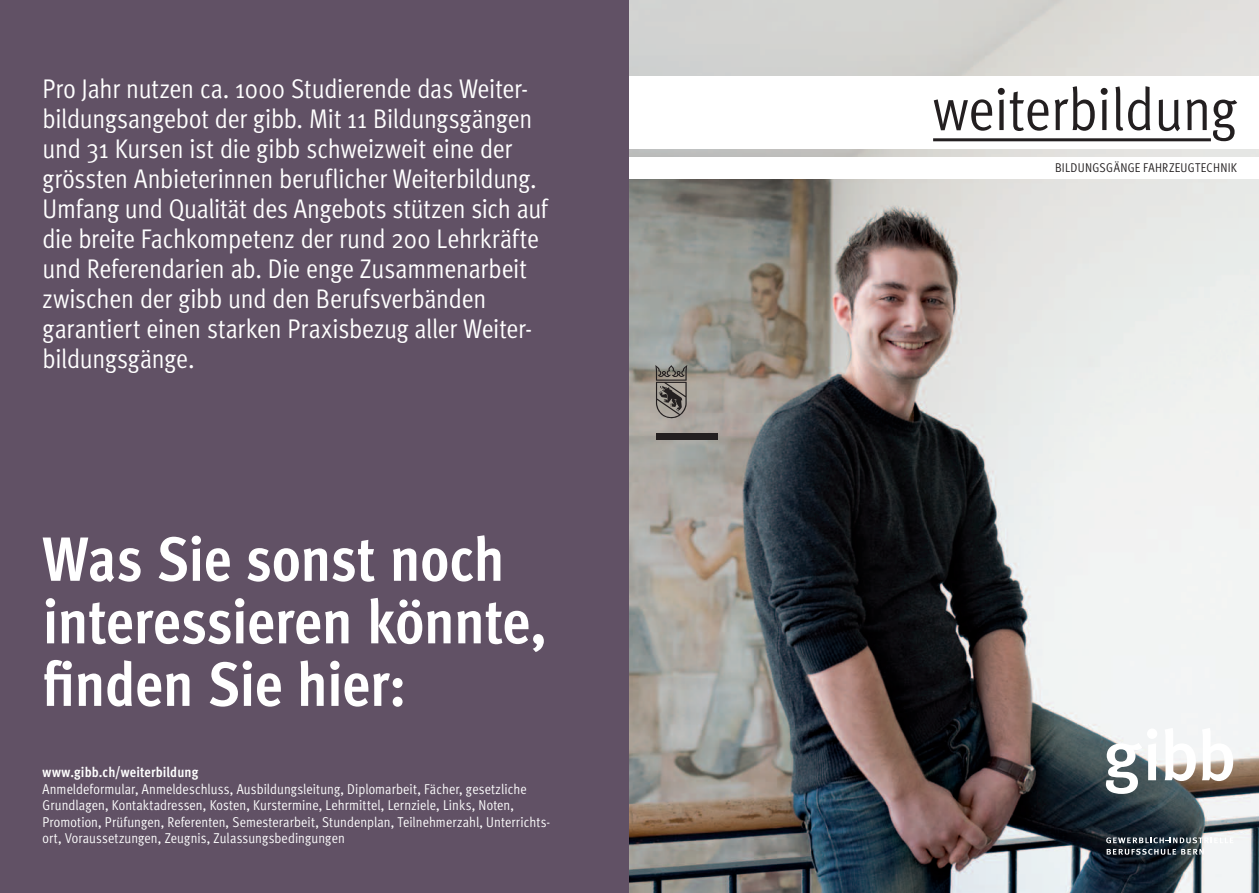
<style>
.page{position:relative;width:1259px;height:893px;background:#fff}
.page>*{position:absolute;margin:0;border:0;box-sizing:border-box;transform-origin:0 0}
.t1{font:700 62.55px/62.6px "Meta Cond";letter-spacing:-.01em;color:#fff}
.t2{font:60px "Meta Cond Normal";color:#231f20}
.t3{font:27px/30px "Meta Cond Normal";letter-spacing:-.01em;color:#fff}
.t4{font:14.25px/16.5px "Meta Cond Normal";letter-spacing:.005em;color:#fff}
.t5{font:700 14.25px "Meta Cond";letter-spacing:.01em;color:#fff}
.t6{font:12.75px "Meta Cond Normal";letter-spacing:.02em;color:#231f20}
</style>
<div class="page">
<div style="left:0;top:0;width:629px;height:893px;background:#615165"></div>
<img style="left:629px;top:0;width:630px;height:893px">
<svg style="left:1106px;top:837px;width:127px;height:6px"></svg>
<svg style="left:1106px;top:849px;width:97px;height:6px"></svg>
<svg style="left:1106px;top:728px;width:51px;height:66px"></svg>
<svg style="left:1164px;top:728px;width:31px;height:53px"></svg>
<svg style="left:1202px;top:728px;width:31px;height:53px"></svg>
<svg style="left:655px;top:365px;width:32px;height:54px;background:#79746e"></svg>
<div style="left:656px;top:433px;width:61px;height:7px;background:#231f20"></div>
<div style="left:629px;top:77px;width:630px;height:72px;background:#fff"></div>
<hr style="left:933px;top:138px;width:278px;height:3px;background:#231f20">
<div style="left:629px;top:157px;width:630px;height:21px;background:#fff"></div>
<p class="t3" style="left:43px;top:73px;width:506px">Pro Jahr nutzen ca. 1000 Studierende das Weiter&shy;bildungsangebot der gibb. Mit 11 Bildungsgängen und 31 Kursen ist die gibb schweizweit eine der grössten Anbieterinnen beruflicher Weiterbildung.<br>Umfang und Qualität des Angebots stützen sich auf die breite Fachkompetenz der rund 200 Lehrkräfte und Referendarien ab. Die enge Zusammenarbeit zwischen der gibb und den Berufsverbänden garantiert einen starken Praxisbezug aller Weiter&shy;bildungsgänge.</p>
<h1 class="t1" style="left:43px;top:527px;width:506px">Was Sie sonst noch interessieren könnte, finden Sie hier:</h1>
<p class="t5" style="left:43px;top:764px;width:157px">www.gibb.ch/weiterbildung</p>
<p class="t4" style="left:43px;top:780px;width:509px">Anmeldeformular, Anmeldeschluss, Ausbildungsleitung, Diplomarbeit, Fächer, gesetzliche Grundlagen, Kontaktadressen, Kosten, Kurstermine, Lehrmittel, Lernziele, Links, Noten, Promotion, Prüfungen, Referenten, Semesterarbeit, Stundenplan, Teilnehmerzahl, Unterrichts&shy;ort, Voraussetzungen, Zeugnis, Zulassungsbedingungen</p>
<h2 class="t2" style="left:933px;top:75px;width:305px">weiterbildung</h2>
<p class="t6" style="left:1055px;top:161px;width:18px">Bildungsg</p>
<p class="t6" style="left:1113px;top:161px;width:124px">äng e Fahrzeugtechn ik</p>
</div>
